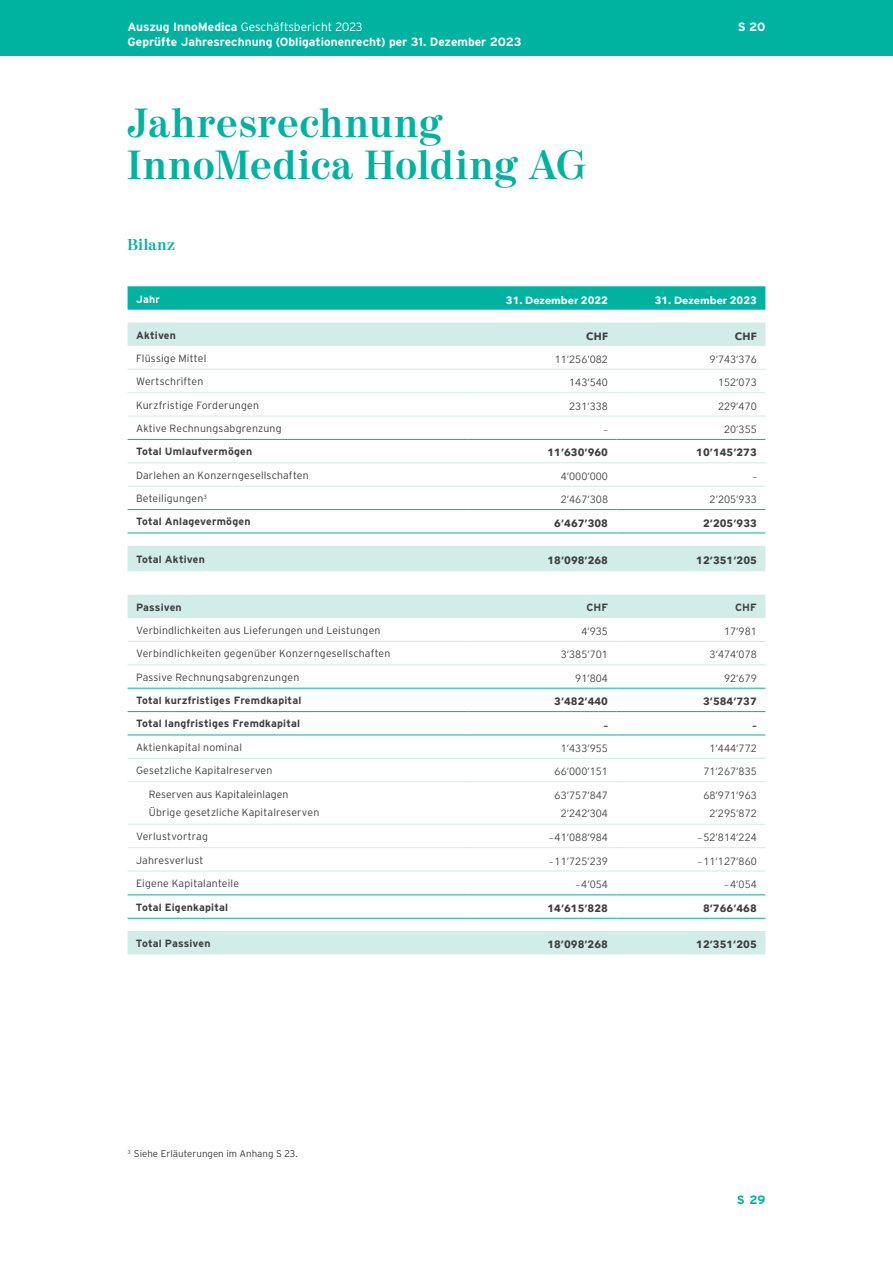
<style>
.page{position:relative;width:893px;height:1263px;background:#fff}
.page>*{position:absolute;margin:0;border:0;box-sizing:border-box;transform-origin:0 0}
.t1{font:700 40.5px/42px "Moderno FB";letter-spacing:.035em;color:#00b3a0}
.t2{font:700 15.75px "Moderno FB";letter-spacing:.035em;color:#00b3a0}
.t3{font:700 12px "Interstate";color:#fff}
.t4{font:300 12px "Interstate";color:#fff}
.t5{font:700 12px "Interstate";color:#00b3a0}
.t6{font:300 10.5px/18px "Interstate";letter-spacing:.02em;color:#3e3e3f}
.t7{font:10.5px/18px "Avenir Next";color:#3e3e3f;text-align:center}
.t8{font:700 10.5px "Interstate";letter-spacing:.015em;color:#3e3e3f}
.t9{font:700 10.5px "Avenir Next";color:#3e3e3f}
.t10{font:700 10.5px "Avenir Next";color:#fff}
.t11{font:700 10.5px "Interstate";color:#fff}
.t12{font:300 9.75px "Interstate";color:#3e3e3f}
.s1{font-weight:700}
</style>
<div class="page">
<div style="left:0;top:0;width:893px;height:55px;background:#00b3a0"></div>
<svg style="left:128px;top:286px;width:637px;height:24px;background:#06b4a2"></svg>
<svg style="left:128px;top:322px;width:637px;height:632px"></svg>
<hr style="left:128px;top:439px;width:340px;height:1px;background:#00b3a0">
<hr style="left:468px;top:439px;width:149px;height:1px;background:#00b3a0">
<hr style="left:617px;top:439px;width:148px;height:1px;background:#00b3a0">
<hr style="left:128px;top:509px;width:340px;height:1px;background:#00b3a0">
<hr style="left:468px;top:509px;width:149px;height:1px;background:#00b3a0">
<hr style="left:617px;top:509px;width:148px;height:1px;background:#00b3a0">
<hr style="left:128px;top:533px;width:340px;height:1px;background:#00b3a0">
<hr style="left:468px;top:533px;width:149px;height:1px;background:#00b3a0">
<hr style="left:617px;top:533px;width:148px;height:1px;background:#00b3a0">
<hr style="left:128px;top:688px;width:340px;height:1px;background:#00b3a0">
<hr style="left:468px;top:688px;width:149px;height:1px;background:#00b3a0">
<hr style="left:617px;top:688px;width:148px;height:1px;background:#00b3a0">
<hr style="left:128px;top:711px;width:340px;height:1px;background:#00b3a0">
<hr style="left:468px;top:711px;width:149px;height:1px;background:#00b3a0">
<hr style="left:617px;top:711px;width:148px;height:1px;background:#00b3a0">
<hr style="left:128px;top:735px;width:340px;height:1px;background:#00b3a0">
<hr style="left:468px;top:735px;width:149px;height:1px;background:#00b3a0">
<hr style="left:617px;top:735px;width:148px;height:1px;background:#00b3a0">
<hr style="left:128px;top:894px;width:340px;height:1px;background:#00b3a0">
<hr style="left:468px;top:894px;width:149px;height:1px;background:#00b3a0">
<hr style="left:617px;top:894px;width:148px;height:1px;background:#00b3a0">
<hr style="left:128px;top:918px;width:340px;height:1px;background:#00b3a0">
<hr style="left:468px;top:918px;width:149px;height:1px;background:#00b3a0">
<hr style="left:617px;top:918px;width:148px;height:1px;background:#00b3a0">
<hr style="left:128px;top:369px;width:340px;height:1px;background:#d2ece8">
<hr style="left:468px;top:369px;width:149px;height:1px;background:#d2ece8">
<hr style="left:617px;top:369px;width:148px;height:1px;background:#d2ece8">
<hr style="left:128px;top:392px;width:340px;height:1px;background:#d2ece8">
<hr style="left:468px;top:392px;width:149px;height:1px;background:#d2ece8">
<hr style="left:617px;top:392px;width:148px;height:1px;background:#d2ece8">
<hr style="left:128px;top:416px;width:340px;height:1px;background:#d2ece8">
<hr style="left:468px;top:416px;width:149px;height:1px;background:#d2ece8">
<hr style="left:617px;top:416px;width:148px;height:1px;background:#d2ece8">
<hr style="left:128px;top:463px;width:340px;height:1px;background:#d2ece8">
<hr style="left:468px;top:463px;width:149px;height:1px;background:#d2ece8">
<hr style="left:617px;top:463px;width:148px;height:1px;background:#d2ece8">
<hr style="left:128px;top:486px;width:340px;height:1px;background:#d2ece8">
<hr style="left:468px;top:486px;width:149px;height:1px;background:#d2ece8">
<hr style="left:617px;top:486px;width:148px;height:1px;background:#d2ece8">
<hr style="left:128px;top:641px;width:340px;height:1px;background:#d2ece8">
<hr style="left:468px;top:641px;width:149px;height:1px;background:#d2ece8">
<hr style="left:617px;top:641px;width:148px;height:1px;background:#d2ece8">
<hr style="left:128px;top:664px;width:340px;height:1px;background:#d2ece8">
<hr style="left:468px;top:664px;width:149px;height:1px;background:#d2ece8">
<hr style="left:617px;top:664px;width:148px;height:1px;background:#d2ece8">
<hr style="left:128px;top:758px;width:340px;height:1px;background:#d2ece8">
<hr style="left:128px;top:781px;width:340px;height:1px;background:#d2ece8">
<hr style="left:128px;top:824px;width:340px;height:1px;background:#d2ece8">
<hr style="left:468px;top:758px;width:149px;height:1px;background:#d2ece8">
<hr style="left:468px;top:781px;width:149px;height:1px;background:#d2ece8">
<hr style="left:468px;top:824px;width:149px;height:1px;background:#d2ece8">
<hr style="left:617px;top:758px;width:148px;height:1px;background:#d2ece8">
<hr style="left:617px;top:781px;width:148px;height:1px;background:#d2ece8">
<hr style="left:617px;top:824px;width:148px;height:1px;background:#d2ece8">
<hr style="left:128px;top:847px;width:340px;height:1px;background:#d2ece8">
<hr style="left:468px;top:847px;width:149px;height:1px;background:#d2ece8">
<hr style="left:617px;top:847px;width:148px;height:1px;background:#d2ece8">
<hr style="left:128px;top:871px;width:340px;height:1px;background:#d2ece8">
<hr style="left:468px;top:871px;width:149px;height:1px;background:#d2ece8">
<hr style="left:617px;top:871px;width:148px;height:1px;background:#d2ece8">
<p class="t4" style="left:128px;top:20px;width:237px"><span class="s1">Auszug InnoMedica</span> Geschäftsbericht 2023</p>
<p class="t3" style="left:738px;top:20px;width:29px">S 20</p>
<p class="t3" style="left:128px;top:35px;width:395px">Geprüfte Jahresrechnung (Obligationenrecht) per 31. Dezember 2023</p>
<h1 class="t1" style="left:128px;top:104px;width:459px">Jahresrechnung<br>InnoMedica Holding AG</h1>
<h2 class="t2" style="left:128px;top:236px;width:49px">Bilanz</h2>
<p class="t11" style="left:136px;top:294px;width:25px">Jahr</p>
<p class="t10" style="left:506px;top:292px;width:104px">31. Dezember 2022</p>
<p class="t10" style="left:655px;top:292px;width:104px">31. Dezember 2023</p>
<p class="t8" style="left:136px;top:330px;width:41px">Aktiven</p>
<p class="t9" style="left:586px;top:328px;width:23px">CHF</p>
<p class="t9" style="left:735px;top:328px;width:23px">CHF</p>
<p class="t6" style="left:136px;top:349px;width:72px">Flüssige Mittel</p>
<p class="t7" style="left:555px;top:350px;width:55px">11’256’082</p>
<p class="t7" style="left:710px;top:350px;width:49px">9’743’376</p>
<p class="t6" style="left:136px;top:372px;width:69px">Wertschriften</p>
<p class="t7" style="left:569px;top:373px;width:40px">143’540</p>
<p class="t7" style="left:718px;top:373px;width:40px">152’073</p>
<p class="t6" style="left:136px;top:396px;width:125px">Kurzfristige Forderungen</p>
<p class="t7" style="left:569px;top:396px;width:40px">231’338</p>
<p class="t7" style="left:718px;top:396px;width:40px">229’470</p>
<p class="t6" style="left:136px;top:419px;width:147px">Aktive Rechnungsabgrenzung</p>
<p class="t7" style="left:604px;top:420px;width:6px">–</p>
<p class="t7" style="left:724px;top:420px;width:34px">20’355</p>
<p class="t8" style="left:136px;top:446px;width:118px">Total Umlaufvermögen</p>
<p class="t9" style="left:547px;top:444px;width:62px">11’630’960</p>
<p class="t9" style="left:696px;top:444px;width:62px">10’145’273</p>
<p class="t6" style="left:136px;top:466px;width:174px">Darlehen an Konzerngesellschaften</p>
<p class="t7" style="left:561px;top:467px;width:49px">4’000’000</p>
<p class="t7" style="left:753px;top:467px;width:6px">–</p>
<p class="t6" style="left:136px;top:489px;width:73px">Beteiligungen<sup>3</sup></p>
<p class="t7" style="left:561px;top:490px;width:49px">2’467’308</p>
<p class="t7" style="left:710px;top:490px;width:49px">2’205’933</p>
<p class="t8" style="left:136px;top:516px;width:116px">Total Anlagevermögen</p>
<p class="t9" style="left:554px;top:514px;width:55px">6’467’308</p>
<p class="t9" style="left:703px;top:514px;width:55px">2’205’933</p>
<p class="t8" style="left:136px;top:553px;width:70px">Total Aktiven</p>
<p class="t9" style="left:547px;top:551px;width:62px">18’098’268</p>
<p class="t9" style="left:696px;top:551px;width:62px">12’351’205</p>
<p class="t8" style="left:136px;top:601px;width:47px">Passiven</p>
<p class="t8" style="left:586px;top:601px;width:23px">CHF</p>
<p class="t8" style="left:735px;top:601px;width:23px">CHF</p>
<p class="t6" style="left:136px;top:621px;width:246px">Verbindlichkeiten aus Lieferungen und Leistungen</p>
<p class="t7" style="left:581px;top:622px;width:28px">4’935</p>
<p class="t7" style="left:724px;top:622px;width:34px">17’981</p>
<p class="t6" style="left:136px;top:644px;width:256px">Verbindlichkeiten gegenüber Konzerngesellschaften</p>
<p class="t7" style="left:561px;top:645px;width:49px">3’385’701</p>
<p class="t7" style="left:710px;top:645px;width:49px">3’474’078</p>
<p class="t6" style="left:136px;top:668px;width:165px">Passive Rechnungsabgrenzungen</p>
<p class="t7" style="left:575px;top:669px;width:34px">91’804</p>
<p class="t7" style="left:724px;top:669px;width:34px">92’679</p>
<p class="t8" style="left:136px;top:694px;width:167px">Total kurzfristiges Fremdkapital</p>
<p class="t9" style="left:554px;top:692px;width:55px">3’482’440</p>
<p class="t9" style="left:703px;top:692px;width:55px">3’584’737</p>
<p class="t8" style="left:136px;top:718px;width:166px">Total langfristiges Fremdkapital</p>
<p class="t9" style="left:604px;top:716px;width:6px">–</p>
<p class="t9" style="left:753px;top:716px;width:6px">–</p>
<p class="t6" style="left:136px;top:738px;width:108px">Aktienkapital nominal</p>
<p class="t7" style="left:561px;top:739px;width:49px">1’433’955</p>
<p class="t7" style="left:709px;top:739px;width:49px">1’444’772</p>
<p class="t6" style="left:136px;top:761px;width:138px">Gesetzliche Kapitalreserven</p>
<p class="t7" style="left:555px;top:762px;width:55px">66’000’151</p>
<p class="t7" style="left:703px;top:762px;width:55px">71’267’835</p>
<p class="t6" style="left:149px;top:785px;width:172px">Reserven aus Kapitaleinlagen<br>Übrige gesetzliche Kapitalreserven</p>
<p class="t7" style="left:555px;top:786px;width:55px">63’757’847<br>2’242’304</p>
<p class="t7" style="left:703px;top:786px;width:55px">68’971’963<br>2’295’872</p>
<p class="t6" style="left:136px;top:827px;width:73px">Verlustvortrag</p>
<p class="t7" style="left:549px;top:828px;width:60px">–41’088’984</p>
<p class="t7" style="left:698px;top:828px;width:60px">–52’814’224</p>
<p class="t6" style="left:136px;top:851px;width:69px">Jahresverlust</p>
<p class="t7" style="left:549px;top:851px;width:60px">–11’725’239</p>
<p class="t7" style="left:698px;top:851px;width:60px">–11’127’860</p>
<p class="t6" style="left:136px;top:874px;width:105px">Eigene Kapitalanteile</p>
<p class="t7" style="left:576px;top:875px;width:34px">–4’054</p>
<p class="t7" style="left:725px;top:875px;width:34px">–4’054</p>
<p class="t8" style="left:136px;top:901px;width:94px">Total Eigenkapital</p>
<p class="t9" style="left:547px;top:899px;width:62px">14’615’828</p>
<p class="t9" style="left:703px;top:899px;width:55px">8’766’468</p>
<p class="t8" style="left:136px;top:937px;width:76px">Total Passiven</p>
<p class="t9" style="left:547px;top:935px;width:62px">18’098’268</p>
<p class="t9" style="left:696px;top:935px;width:62px">12’351’205</p>
<p class="t12" style="left:128px;top:1148px;width:172px"><sup>3</sup> Siehe Erläuterungen im Anhang S 23.</p>
<p class="t5" style="left:737px;top:1193px;width:30px">S 29</p>
</div>
